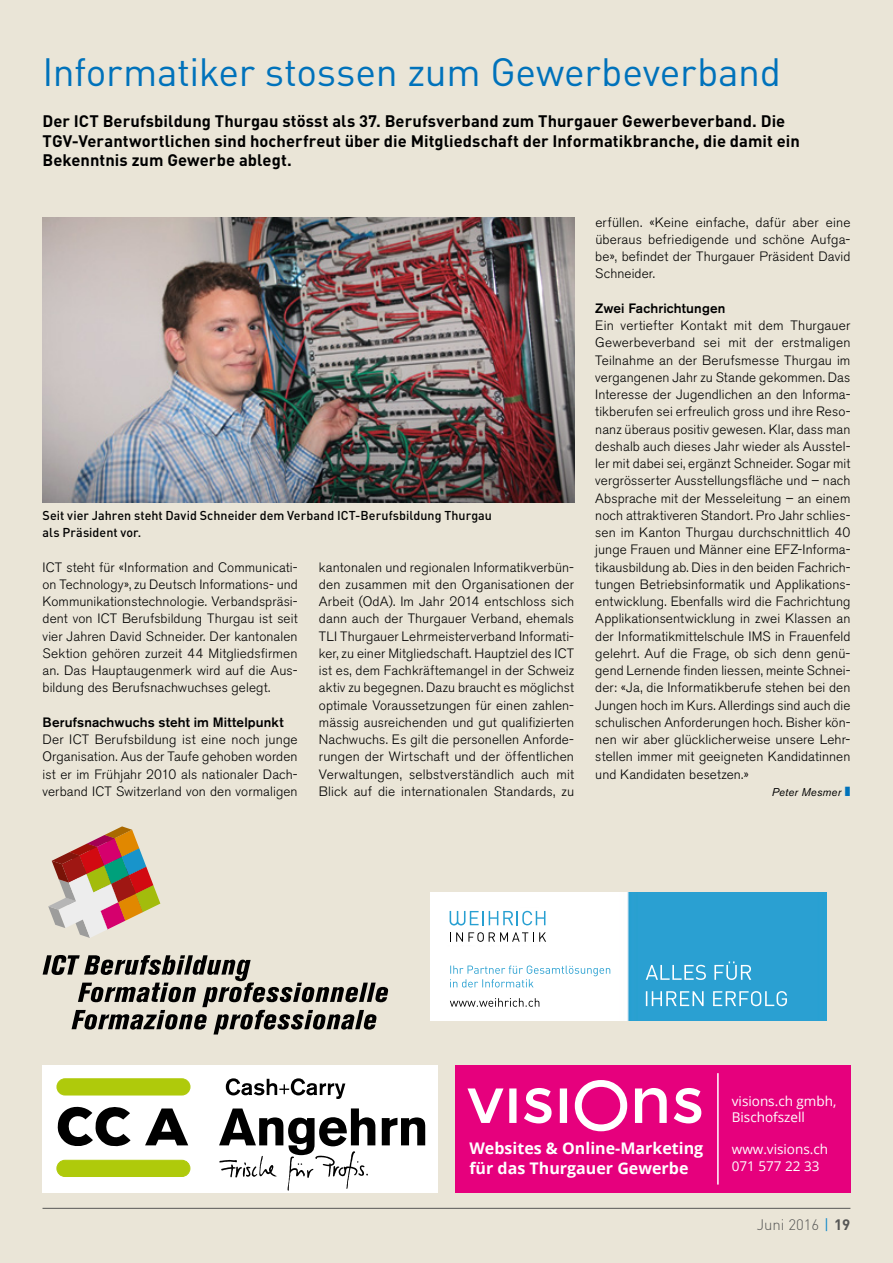
<style>
.page{position:relative;width:893px;height:1263px;background:#eae5d7}
.page>*{position:absolute;margin:0;border:0;box-sizing:border-box;transform-origin:0 0}
.t1{font:39px "DIN";letter-spacing:-.01em;color:#0072bb}
.t2{font:700 16.5px/19.8px "DIN";letter-spacing:.005em;color:#000}
.t3{font:700 16.05px/19.2px "Open Sans";color:#fff}
.t4{font:300 15px "DIN";color:#575756}
.t5{font:300 13.5px/17.2px "Akzidenz Grotesk BQ";letter-spacing:.01em;color:#000;text-align:justify}
.t6{font:500 13.5px "Akzidenz Grotesk BQ";letter-spacing:.01em;color:#000}
.t7{font:13.5px/16.2px "Open Sans";color:#fff}
.t8{font:500 12.75px/17.2px "DIN";letter-spacing:.005em;color:#000}
.t9{font:italic 11.25px "Akzidenz Grotesk BQ";letter-spacing:.015em;color:#000}
.s1{font-weight:400;color:#1189ca}
.s2{font-weight:700}
</style>
<div class="page">
<hr style="left:43px;top:1208px;width:807px;height:1px;background:#575756">
<img style="left:43px;top:217px;width:531px;height:285px">
<div style="left:43px;top:1065px;width:395px;height:128px;background:#fff"></div>
<svg style="left:57px;top:1106px;width:74px;height:41px"></svg>
<svg style="left:145px;top:1108px;width:43px;height:37px"></svg>
<div style="left:57px;top:1079px;width:133px;height:16px;background:#afca0b;border:1px solid #afca0b;border-radius:8px"></div>
<div style="left:57px;top:1160px;width:133px;height:16px;background:#afca0b;border:1px solid #afca0b;border-radius:8px"></div>
<svg style="left:226px;top:1078px;width:119px;height:21px"></svg>
<svg style="left:219px;top:1108px;width:206px;height:83px"></svg>
<img style="left:431px;top:892px;width:395px;height:128px">
<div style="left:447px;top:908px;width:101px;height:36px;background:#fff"></div>
<svg style="left:450px;top:932px;width:96px;height:10px"></svg>
<svg style="left:450px;top:911px;width:95px;height:14px"></svg>
<div style="left:455px;top:1065px;width:395px;height:128px;background:#e6007d"></div>
<svg style="left:575px;top:1080px;width:52px;height:51px"></svg>
<svg style="left:635px;top:1088px;width:66px;height:35px"></svg>
<svg style="left:467px;top:1088px;width:100px;height:35px"></svg>
<hr style="left:717px;top:1073px;width:2px;height:111px;background:#fff">
<svg style="left:48px;top:826px;width:112px;height:112px"></svg>
<svg style="left:43px;top:955px;width:345px;height:79px"></svg>
<h1 class="t1" style="left:43px;top:47px;width:740px">Informatiker stossen zum Gewerbeverband</h1>
<p class="t2" style="left:43px;top:110px;width:759px">Der ICT Berufsbildung Thurgau stösst als 37. Berufsverband zum Thurgauer Gewerbeverband. Die<br>TGV-Verantwortlichen sind hocherfreut über die Mitgliedschaft der Informatikbranche, die damit ein<br>Bekenntnis zum Gewerbe ablegt.</p>
<p class="t8" style="left:43px;top:506px;width:451px">Seit vier Jahren steht David Schneider dem Verband ICT-Berufsbildung Thurgau als Präsident vor.</p>
<p class="t5" style="left:43px;top:559px;width:257px">ICT steht für «Information and Communicati&shy;on Technology», zu Deutsch Informations- und Kommunikationstechnologie. Verbandspräsi&shy;dent von ICT Berufsbildung Thurgau ist seit vier Jahren David Schneider. Der kantonalen Sektion gehören zurzeit 44 Mitgliedsfirmen an. Das Hauptaugenmerk wird auf die Aus&shy;bildung des Berufsnachwuchses gelegt.</p>
<p class="t6" style="left:43px;top:714px;width:243px">Berufsnachwuchs steht im Mittelpunkt</p>
<p class="t5" style="left:43px;top:731px;width:257px">Der ICT Berufsbildung ist eine noch junge Organisation. Aus der Taufe gehoben worden ist er im Frühjahr 2010 als nationaler Dach&shy;verband ICT Switzerland von den vormaligen</p>
<p class="t5" style="left:319px;top:559px;width:257px">kantonalen und regionalen Informatikverbün&shy;den zusammen mit den Organisationen der Arbeit (OdA). Im Jahr 2014 entschloss sich dann auch der Thurgauer Verband, ehemals TLI Thurgauer Lehrmeisterverband Informati&shy;ker, zu einer Mitgliedschaft. Hauptziel des ICT ist es, dem Fachkräftemangel in der Schweiz aktiv zu begegnen. Dazu braucht es möglichst optimale Voraussetzungen für einen zahlen&shy;mässig ausreichenden und gut qualifizierten Nachwuchs. Es gilt die personellen Anforde&shy;rungen der Wirtschaft und der öffentlichen Verwaltungen, selbstverständlich auch mit Blick auf die internationalen Standards, zu</p>
<p class="t5" style="left:595px;top:214px;width:257px">erfüllen. «Keine einfache, dafür aber eine überaus befriedigende und schöne Aufga&shy;be», befindet der Thurgauer Präsident David Schneider.</p>
<p class="t6" style="left:595px;top:300px;width:132px">Zwei Fachrichtungen</p>
<p class="t5" style="left:595px;top:317px;width:257px">Ein vertiefter Kontakt mit dem Thurgauer Gewerbeverband sei mit der erstmaligen Teilnahme an der Berufsmesse Thurgau im vergangenen Jahr zu Stande gekommen. Das Interesse der Jugendlichen an den Informa&shy;tikberufen sei erfreulich gross und ihre Reso&shy;nanz überaus positiv gewesen. Klar, dass man deshalb auch dieses Jahr wieder als Ausstel&shy;ler mit dabei sei, ergänzt Schneider. Sogar mit vergrösserter Ausstellungsfläche und – nach Absprache mit der Messeleitung – an einem noch attraktiveren Standort. Pro Jahr schlies&shy;sen im Kanton Thurgau durchschnittlich 40 junge Frauen und Männer eine EFZ-Informa&shy;tikausbildung ab. Dies in den beiden Fachrich&shy;tungen Betriebsinformatik und Applikations&shy;entwicklung. Ebenfalls wird die Fachrichtung Applikationsentwicklung in zwei Klassen an der Informatikmittelschule IMS in Frauenfeld gelehrt. Auf die Frage, ob sich denn genü&shy;gend Lernende finden liessen, meinte Schnei&shy;der: «Ja, die Informatikberufe stehen bei den Jungen hoch im Kurs. Allerdings sind auch die schulischen Anforderungen hoch. Bisher kön&shy;nen wir aber glücklicherweise unsere Lehr&shy;stellen immer mit geeigneten Kandidatinnen und Kandidaten besetzen.»</p>
<p class="t9" style="left:772px;top:785px;width:71px">Peter Mesmer</p>
<p class="t3" style="left:469px;top:1138px;width:235px">Websites &amp; Online-Marketing für das Thurgauer Gewerbe</p>
<p class="t7" style="left:732px;top:1092px;width:106px">visions.ch gmbh,<br>Bischofszell</p>
<p class="t7" style="left:732px;top:1141px;width:98px">www.visions.ch<br>071 577 22 33</p>
<p class="t4" style="left:757px;top:1215px;width:95px">Juni 2016 <span class="s1">|</span> <span class="s2">19</span></p>
</div>
